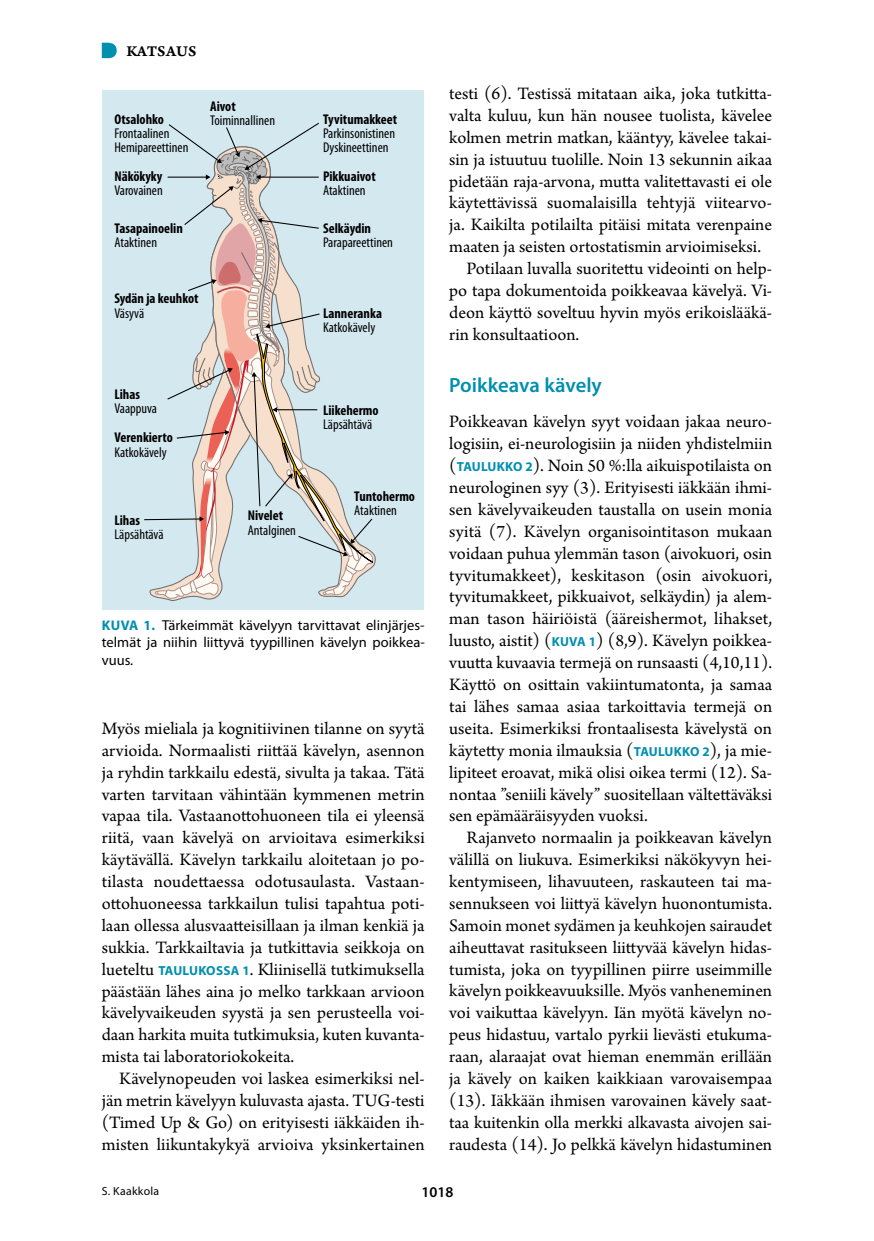
<style>
.page{position:relative;width:874px;height:1241px;background:#fff}
.page>*{position:absolute;margin:0;border:0;box-sizing:border-box;transform-origin:0 0}
.t1{font:600 20.65px "Myriad Pro";color:#008faf}
.t2{font:18.38px/21.9px "Arno Pro";color:#000;text-align:justify}
.t3{font:15.75px "Arno Pro Smbd Caption";letter-spacing:.005em;color:#000}
.t4{font:600 14.88px "Myriad Pro";color:#000}
.t5{font:14.35px/17.5px "Myriad Pro";letter-spacing:.005em;color:#000;text-align:justify}
.t6{font:condensed 14.17px/14.2px "Myriad Pro";color:#000}
.t7{font:700 condensed 14.17px "Myriad Pro";color:#000}
.t8{font:11.9px "Myriad Pro";letter-spacing:.02em;color:#000}
.s1{font-weight:700;font-size:14px;color:#008faf}
.s2{font-family:"Myriad Pro";font-weight:700;font-size:13.12px;color:#008faf}
</style>
<div class="page">
<svg style="left:102px;top:43px;width:15px;height:15px"></svg>
<div style="left:102px;top:90px;width:322px;height:519px;background:#d4e8f0"></div>
<svg style="left:144px;top:122px;width:230px;height:479px"></svg>
<p class="t3" style="left:126px;top:41px;width:71px">KATSAUS</p>
<p class="t7" style="left:114px;top:110px;width:51px">Otsalohko</p>
<p class="t6" style="left:114px;top:126px;width:75px">Frontaalinen<br>Hemipareettinen</p>
<p class="t7" style="left:114px;top:167px;width:49px">Näkökyky</p>
<p class="t6" style="left:114px;top:183px;width:50px">Varovainen</p>
<p class="t7" style="left:114px;top:219px;width:70px">Tasapainoelin</p>
<p class="t6" style="left:114px;top:235px;width:44px">Ataktinen</p>
<p class="t7" style="left:210px;top:98px;width:27px">Aivot</p>
<p class="t6" style="left:210px;top:113px;width:66px">Toiminnallinen</p>
<p class="t7" style="left:323px;top:110px;width:76px">Tyvitumakkeet</p>
<p class="t6" style="left:323px;top:126px;width:74px">Parkinsonistinen<br>Dyskineettinen</p>
<p class="t7" style="left:323px;top:167px;width:54px">Pikkuaivot</p>
<p class="t6" style="left:323px;top:183px;width:44px">Ataktinen</p>
<p class="t7" style="left:323px;top:219px;width:49px">Selkäydin</p>
<p class="t6" style="left:323px;top:235px;width:71px">Parapareettinen</p>
<p class="t7" style="left:114px;top:290px;width:86px">Sydän ja keuhkot</p>
<p class="t6" style="left:114px;top:305px;width:31px">Väsyvä</p>
<p class="t7" style="left:323px;top:304px;width:61px">Lanneranka</p>
<p class="t6" style="left:323px;top:320px;width:54px">Katkokävely</p>
<p class="t7" style="left:114px;top:385px;width:27px">Lihas</p>
<p class="t6" style="left:114px;top:401px;width:44px">Vaappuva</p>
<p class="t7" style="left:114px;top:429px;width:60px">Verenkierto</p>
<p class="t6" style="left:114px;top:444px;width:54px">Katkokävely</p>
<p class="t7" style="left:114px;top:511px;width:27px">Lihas</p>
<p class="t6" style="left:114px;top:527px;width:51px">Läpsähtävä</p>
<p class="t7" style="left:248px;top:506px;width:37px">Nivelet</p>
<p class="t6" style="left:248px;top:522px;width:50px">Antalginen</p>
<p class="t7" style="left:323px;top:401px;width:57px">Liikehermo</p>
<p class="t6" style="left:323px;top:417px;width:51px">Läpsähtävä</p>
<p class="t7" style="left:354px;top:487px;width:62px">Tuntohermo</p>
<p class="t6" style="left:354px;top:502px;width:44px">Ataktinen</p>
<p class="t5" style="left:102px;top:616px;width:324px"><span class="s1">KUVA 1.</span> Tärkeimmät kävelyyn tarvittavat elinjärjes&shy;telmät ja niihin liittyvä tyypillinen kävelyn poikkea&shy;vuus.</p>
<p class="t2" style="left:102px;top:718px;width:324px">Myös mieliala ja kognitiivinen tilanne on syytä arvioida. Normaalisti riittää kävelyn, asennon ja ryhdin tarkkailu edestä, sivulta ja takaa. Tätä varten tarvitaan vähintään kymmenen metrin vapaa tila. Vastaanottohuoneen tila ei yleensä riitä, vaan kävelyä on arvioitava esimerkiksi käytävällä. Kävelyn tarkkailu aloitetaan jo po&shy;tilasta noudettaessa odotusaulasta. Vastaan&shy;ottohuoneessa tarkkailun tulisi tapahtua poti&shy;laan ollessa alusvaatteisillaan ja ilman kenkiä ja sukkia. Tarkkailtavia ja tutkittavia seikkoja on lueteltu <span class="s2">TAULUKOSSA 1</span>. Kliinisellä tutkimuksella päästään lähes aina jo melko tarkkaan arvioon kävelyvaikeuden syystä ja sen perusteella voi&shy;daan harkita muita tutkimuksia, kuten kuvanta&shy;mista tai laboratoriokokeita.</p>
<p class="t2" style="left:102px;top:1068px;width:324px;text-indent:17px">Kävelynopeuden voi laskea esimerkiksi nel&shy;jän metrin kävelyyn kuluvasta ajasta. TUG-testi (Timed Up &amp; Go) on erityisesti iäkkäiden ih&shy;misten liikuntakykyä arvioiva yksinkertainen</p>
<p class="t2" style="left:449px;top:83px;width:324px">testi (6). Testissä mitataan aika, joka tutkitta-</p>
<p class="t2" style="left:449px;top:105px;width:324px">valta kuluu, kun hän nousee tuolista, kävelee</p>
<p class="t2" style="left:449px;top:127px;width:324px">kolmen metrin matkan, kääntyy, kävelee takai-</p>
<p class="t2" style="left:449px;top:149px;width:324px">sin ja istuutuu tuolille. Noin 13 sekunnin aikaa</p>
<p class="t2" style="left:449px;top:171px;width:324px">pidetään raja-arvona, mutta valitettavasti ei ole</p>
<p class="t2" style="left:449px;top:193px;width:324px">käytettävissä suomalaisilla tehtyjä viitearvo-</p>
<p class="t2" style="left:449px;top:215px;width:324px">ja. Kaikilta potilailta pitäisi mitata verenpaine</p>
<p class="t2" style="left:449px;top:237px;width:313px">maaten ja seisten ortostatismin arvioimiseksi.</p>
<p class="t2" style="left:466px;top:258px;width:307px">Potilaan luvalla suoritettu videointi on help-</p>
<p class="t2" style="left:449px;top:280px;width:324px">po tapa dokumentoida poikkeavaa kävelyä. Vi-</p>
<p class="t2" style="left:449px;top:302px;width:324px">deon käyttö soveltuu hyvin myös erikoislääkä-</p>
<p class="t2" style="left:449px;top:324px;width:131px">rin konsultaatioon.</p>
<p class="t1" style="left:449px;top:372px;width:154px">Poikkeava kävely</p>
<p class="t2" style="left:449px;top:412px;width:324px">Poikkeavan kävelyn syyt voidaan jakaa neuro&shy;logisiin, ei-neurologisiin ja niiden yhdistelmiin (<span class="s2">TAULUKKO 2</span>). Noin 50 %:lla aikuispotilaista on neurologinen syy (3). Erityisesti iäkkään ihmi&shy;sen kävelyvaikeuden taustalla on usein monia syitä (7). Kävelyn organisointitason mukaan voidaan puhua ylemmän tason (aivokuori, osin tyvitumakkeet), keskitason (osin aivokuori, tyvitumakkeet, pikkuaivot, selkäydin) ja alem&shy;man tason häiriöistä (ääreishermot, lihakset, luusto, aistit) (<span class="s2">KUVA 1</span>) (8,9). Kävelyn poikkea&shy;vuutta kuvaavia termejä on runsaasti (4,10,11).<br>Käyttö on osittain vakiintumatonta, ja samaa tai lähes samaa asiaa tarkoittavia termejä on useita. Esimerkiksi frontaalisesta kävelystä on käytetty monia ilmauksia (<span class="s2">TAULUKKO 2</span>), ja mie&shy;lipiteet eroavat, mikä olisi oikea termi (12). Sa&shy;nontaa ”seniili kävely” suositellaan vältettäväksi sen epämääräisyyden vuoksi.</p>
<p class="t2" style="left:449px;top:827px;width:324px;text-indent:17px">Rajanveto normaalin ja poikkeavan kävelyn välillä on liukuva. Esimerkiksi näkökyvyn hei&shy;kentymiseen, lihavuuteen, raskauteen tai ma&shy;sennukseen voi liittyä kävelyn huonontumista.<br>Samoin monet sydämen ja keuhkojen sairaudet aiheuttavat rasitukseen liittyvää kävelyn hidas&shy;tumista, joka on tyypillinen piirre useimmille kävelyn poikkeavuuksille. Myös vanheneminen voi vaikuttaa kävelyyn. Iän myötä kävelyn no&shy;peus hidastuu, vartalo pyrkii lievästi etukuma&shy;raan, alaraajat ovat hieman enemmän erillään ja kävely on kaiken kaikkiaan varovaisempaa (13). Iäkkään ihmisen varovainen kävely saat&shy;taa kuitenkin olla merkki alkavasta aivojen sai&shy;raudesta (14). Jo pelkkä kävelyn hidastuminen</p>
<p class="t8" style="left:102px;top:1183px;width:59px">S. Kaakkola</p>
<p class="t4" style="left:421px;top:1182px;width:33px">1018</p>
</div>
